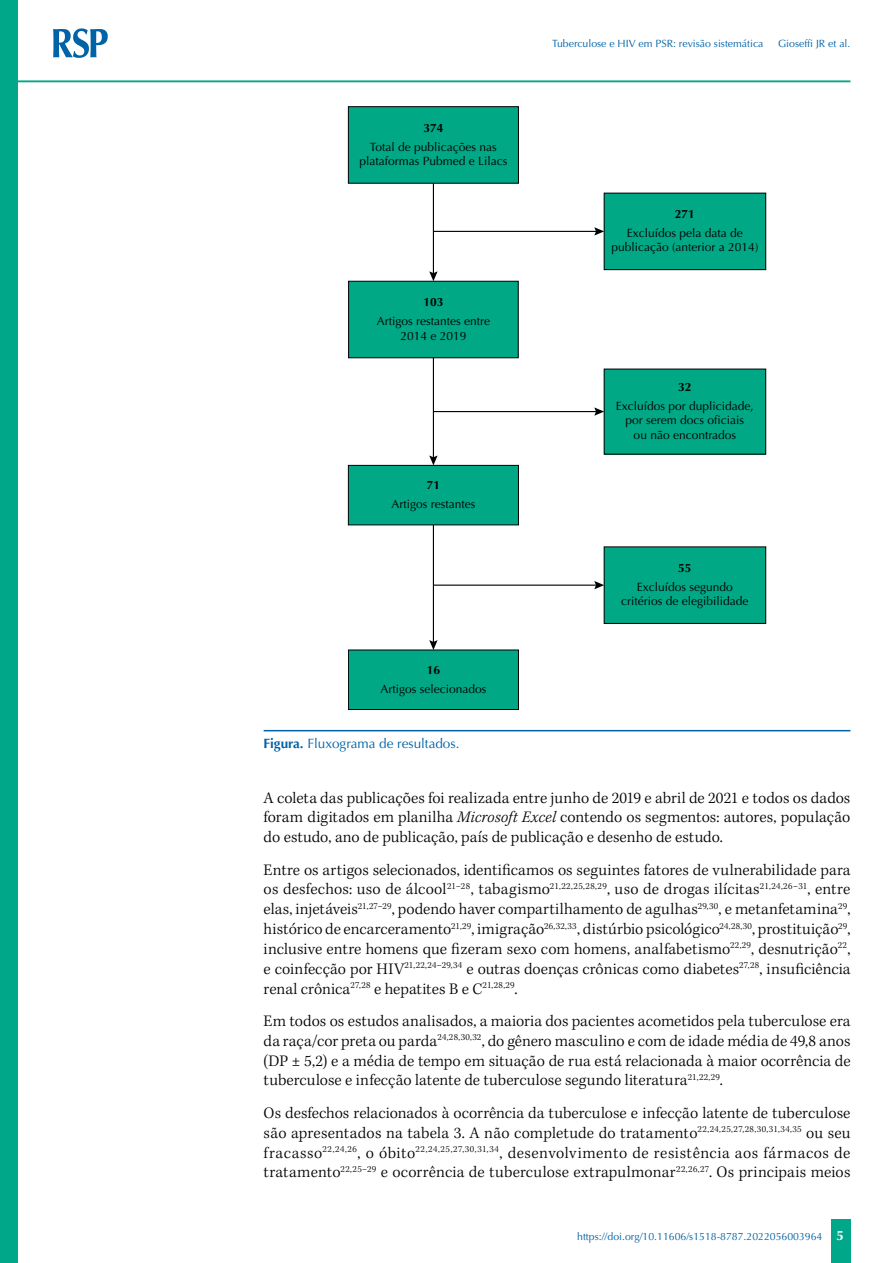
<style>
.page{position:relative;width:893px;height:1263px;background:#fff}
.page>*{position:absolute;margin:0;border:0;box-sizing:border-box;transform-origin:0 0}
.t1{font:300 16.5px/19.8px "Kepler Std";letter-spacing:.005em;color:#000;text-align:justify}
.t2{font:13.5px "Optima LT Std";color:#0063a7}
.t3{font:700 13.5px "Optima LT Std";color:#fff}
.t4{font:12px/14.4px "Optima";color:#000;text-align:center}
.t5{font:700 12px "Optima";color:#000}
.t6{font:10.5px "Optima LT Std";color:#0063a7}
.s1{font-weight:700}
.s2{font-style:italic}
</style>
<div class="page">
<div style="left:831px;top:1220px;width:20px;height:43px;background:#00a788"></div>
<div style="left:0;top:0;width:18px;height:1263px;background:#00a788"></div>
<svg style="left:53px;top:28px;width:55px;height:30px"></svg>
<hr style="left:18px;top:80px;width:832px;height:2px;background:#00a788">
<hr style="left:264px;top:730px;width:586px;height:1px;background:#0063a7">
<div style="left:604px;top:193px;width:162px;height:77px;background:#00a886"></div>
<div style="left:604px;top:193px;width:162px;height:77px;border:1px solid #000"></div>
<div style="left:348px;top:281px;width:171px;height:77px;background:#00a886;border:1px solid #000"></div>
<div style="left:348px;top:465px;width:171px;height:60px;background:#00a886;border:1px solid #000"></div>
<div style="left:348px;top:650px;width:170px;height:59px;background:#00a886"></div>
<div style="left:348px;top:650px;width:171px;height:60px;border:1px solid #000"></div>
<div style="left:348px;top:106px;width:171px;height:78px;background:#00a886;border:1px solid #000"></div>
<div style="left:604px;top:547px;width:162px;height:76px;background:#00a886"></div>
<div style="left:604px;top:546px;width:162px;height:78px;border:1px solid #000"></div>
<div style="left:604px;top:369px;width:162px;height:85px;background:#00a886"></div>
<div style="left:604px;top:369px;width:162px;height:85px;border:1px solid #000"></div>
<hr style="left:433px;top:183px;width:1px;height:91px;background:#000">
<svg style="left:429px;top:271px;width:9px;height:10px"></svg>
<hr style="left:433px;top:231px;width:164px;height:1px;background:#000">
<svg style="left:594px;top:227px;width:10px;height:9px"></svg>
<hr style="left:433px;top:358px;width:1px;height:101px;background:#000">
<svg style="left:429px;top:455px;width:9px;height:10px"></svg>
<hr style="left:433px;top:411px;width:164px;height:1px;background:#000">
<svg style="left:594px;top:407px;width:10px;height:9px"></svg>
<hr style="left:433px;top:525px;width:1px;height:118px;background:#000">
<svg style="left:429px;top:640px;width:9px;height:10px"></svg>
<hr style="left:433px;top:585px;width:164px;height:1px;background:#000">
<svg style="left:594px;top:581px;width:10px;height:8px"></svg>
<p class="t5" style="left:423px;top:121px;width:22px">374</p>
<p class="t4" style="left:359px;top:140px;width:150px">Total de publicações nas plataformas Pubmed e Lilacs</p>
<p class="t5" style="left:423px;top:295px;width:22px">103</p>
<p class="t4" style="left:377px;top:314px;width:115px">Artigos restantes entre<br>2014 e 2019</p>
<p class="t5" style="left:427px;top:478px;width:15px">71</p>
<p class="t4" style="left:391px;top:497px;width:86px">Artigos restantes</p>
<p class="t5" style="left:427px;top:663px;width:15px">16</p>
<p class="t4" style="left:380px;top:681px;width:108px">Artigos selecionados</p>
<p class="t2" style="left:264px;top:736px;width:197px"><span class="s1">Figura.</span> Fluxograma de resultados.</p>
<p class="t6" style="left:552px;top:37px;width:213px">Tuberculose e HIV em PSR: revisão sistemática</p>
<p class="t6" style="left:778px;top:37px;width:74px">Gioseffi JR et al.</p>
<p class="t5" style="left:675px;top:207px;width:22px">271</p>
<p class="t4" style="left:612px;top:226px;width:148px">Excluídos pela data de publicação (anterior a 2014)</p>
<p class="t5" style="left:678px;top:380px;width:15px">32</p>
<p class="t4" style="left:616px;top:399px;width:140px">Excluídos por duplicidade, por serem docs oficiais<br>ou não encontrados</p>
<p class="t5" style="left:678px;top:561px;width:15px">55</p>
<p class="t4" style="left:621px;top:580px;width:129px">Excluídos segundo critérios de elegibilidade</p>
<p class="t1" style="left:264px;top:788px;width:588px">A coleta das publicações foi realizada entre junho de 2019 e abril de 2021 e todos os dados foram digitados em planilha <span class="s2">Microsoft Excel</span> contendo os segmentos: autores, população do estudo, ano de publicação, país de publicação e desenho de estudo.</p>
<p class="t1" style="left:264px;top:860px;width:588px">Entre os artigos selecionados, identificamos os seguintes fatores de vulnerabilidade para os desfechos: uso de álcool<sup>21–28</sup>, tabagismo<sup>21,22,25,28,29</sup>, uso de drogas ilícitas<sup>21,24,26–31</sup>, entre elas, injetáveis<sup>21,27–29</sup>, podendo haver compartilhamento de agulhas<sup>29,30</sup>, e metanfetamina<sup>29</sup>, histórico de encarceramento<sup>21,29</sup>, imigração<sup>26,32,33</sup>, distúrbio psicológico<sup>24,28,30</sup>, prostituição<sup>29</sup>, inclusive entre homens que fizeram sexo com homens, analfabetismo<sup>22,29</sup>, desnutrição<sup>22</sup>, e coinfecção por HIV<sup>21,22,24–29,34</sup> e outras doenças crônicas como diabetes<sup>27,28</sup>, insuficiência renal crônica<sup>27,28</sup> e hepatites B e C<sup>21,28,29</sup>.</p>
<p class="t1" style="left:264px;top:1012px;width:588px">Em todos os estudos analisados, a maioria dos pacientes acometidos pela tuberculose era da raça/cor preta ou parda<sup>24,28,30,32</sup>, do gênero masculino e com de idade média de 49,8 anos (DP ± 5,2) e a média de tempo em situação de rua está relacionada à maior ocorrência de tuberculose e infecção latente de tuberculose segundo literatura<sup>21,22,29</sup>.</p>
<p class="t1" style="left:264px;top:1104px;width:588px">Os desfechos relacionados à ocorrência da tuberculose e infecção latente de tuberculose são apresentados na tabela 3. A não completude do tratamento<sup>22,24,25,27,28,30,31,34,35</sup> ou seu fracasso<sup>22,24,26</sup>, o óbito<sup>22,24,25,27,30,31,34</sup>, desenvolvimento de resistência aos fármacos de tratamento<sup>22,25–29</sup> e ocorrência de tuberculose extrapulmonar<sup>22,26,27</sup>. Os principais meios</p>
<p class="t6" style="left:577px;top:1230px;width:247px">https://doi.org/10.11606/s1518-8787.2022056003964</p>
<p class="t3" style="left:836px;top:1228px;width:9px">5</p>
</div>
